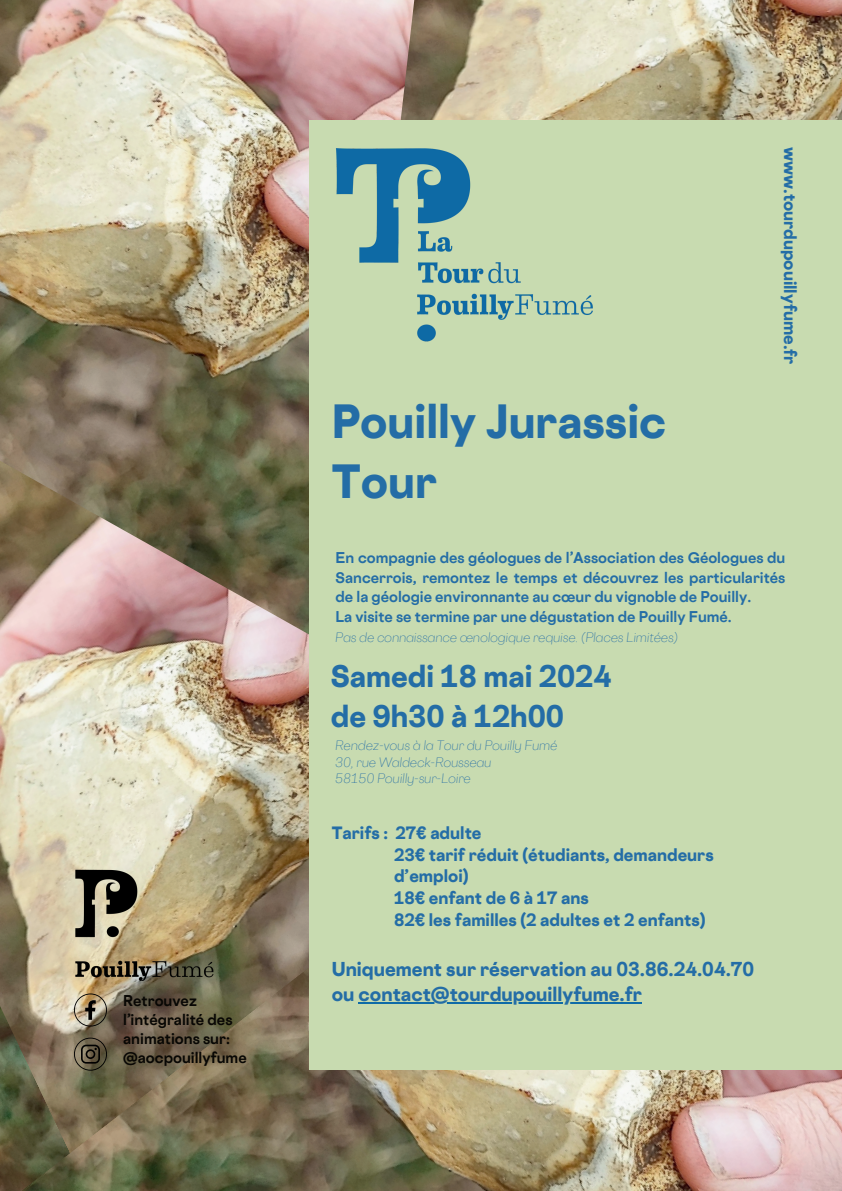
<style>
.page{position:relative;width:842px;height:1191px;background:#fff}
.page>*{position:absolute;margin:0;border:0;box-sizing:border-box;transform-origin:0 0}
.t1{font:800 43px/60px "Cosmica";color:#246da6}
.t2{font:800 28px/39px "Cosmica";color:#246da6}
.t3{font:800 18px/24.8px "Cosmica";color:#246da6}
.t4{font:800 16px/21.8px "Cosmica";color:#246da6}
.t5{font:700 14.1px/19px "Cosmica";color:#080704}
.t6{font:700 14px/19.5px "Cosmica";color:#246da6}
.t7{font:italic 300 12px/16.5px "Cosmica";color:#246da6}
</style>
<div class="page">
<img style="left:0;top:0;width:380px;height:517px">
<img style="left:0;top:517px;width:842px;height:673px">
<img style="left:380px;top:0;width:462px;height:121px">
<div style="left:310px;top:121px;width:532px;height:948px;background:#c8dbb0"></div>
<img style="left:69px;top:850px;width:150px;height:150px">
<svg style="left:74px;top:993px;width:33px;height:33px"></svg>
<svg style="left:74px;top:1037px;width:33px;height:33px"></svg>
<img style="left:336px;top:148px;width:257px;height:194px">
<hr style="left:359px;top:1002px;width:283px;height:1px;background:#0f6ba7">
<p class="t5" style="left:123px;top:991px;width:125px">Retrouvez l’intégralité des animations sur: @aocpouillyfume</p>
<h1 class="t1" style="left:332px;top:391px;width:336px">Pouilly Jurassic<br>Tour</h1>
<p class="t4" style="left:801px;top:147px;width:219px;rotate:90deg">www.tourdupouillyfume.fr</p>
<p class="t6" style="left:336px;top:548px;width:451px">En compagnie des géologues de l’Association des Géologues du Sancerrois, remontez le temps et découvrez les particularités de la géologie environnante au cœur du vignoble de Pouilly.<br>La visite se termine par une dégustation de Pouilly Fumé.</p>
<p class="t7" style="left:336px;top:629px;width:344px">Pas de connaissance œnologique requise. (Places Limitées)</p>
<h2 class="t2" style="left:331px;top:657px;width:282px">Samedi 18 mai 2024 de 9h30 à 12h00</h2>
<p class="t7" style="left:336px;top:737px;width:223px">Rendez-vous à la Tour du Pouilly Fumé<br>30, rue Waldeck-Rousseau<br>58150 Pouilly-sur-Loire</p>
<p class="t4" style="left:394px;top:821px;width:321px;text-indent:-62px">Tarifs : 27€ adulte<br>23€ tarif réduit (étudiants, demandeurs d’emploi)<br>18€ enfant de 6 à 17 ans<br>82€ les familles (2 adultes et 2 enfants)</p>
<p class="t3" style="left:332px;top:956px;width:424px">Uniquement sur réservation au 03.86.24.04.70 ou contact@tourdupouillyfume.fr</p>
</div>
